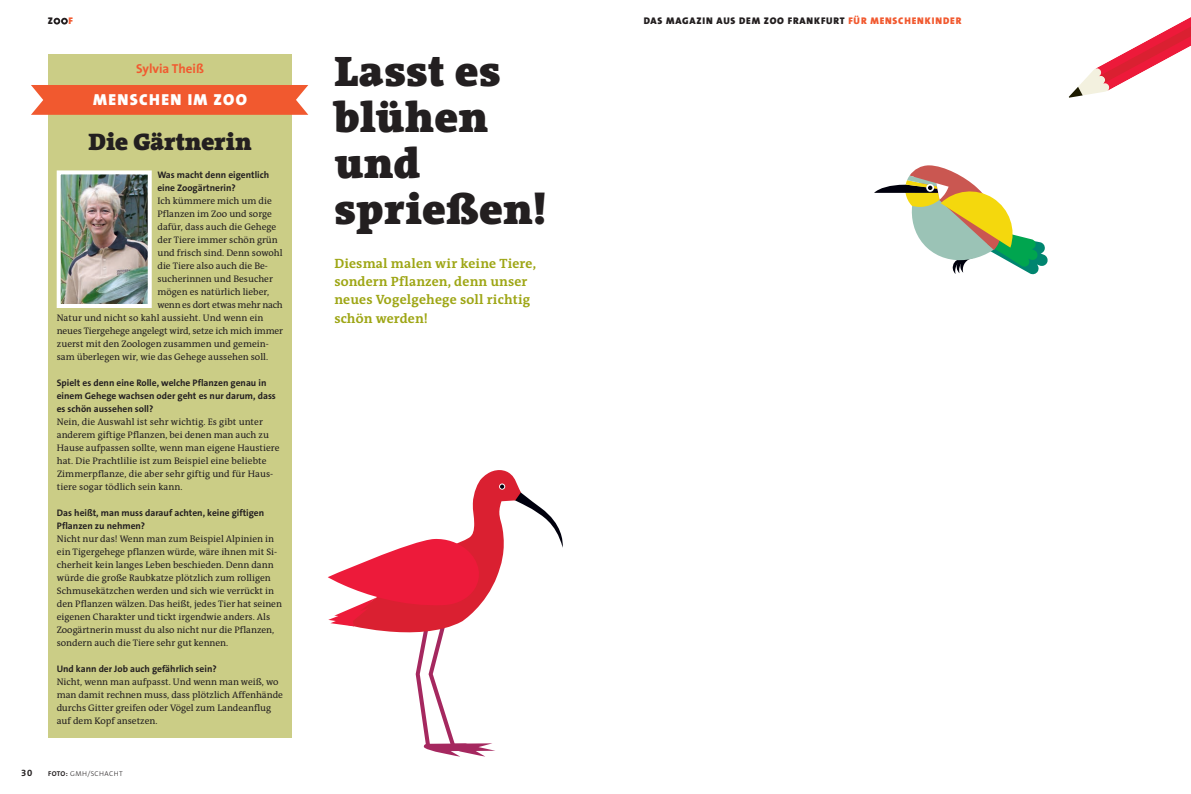
<style>
.page{position:relative;width:1191px;height:794px;background:#fff}
.page>*{position:absolute;margin:0;border:0;box-sizing:border-box;transform-origin:0 0}
.t1{font:900 43px/46px "The Antiqua B9";letter-spacing:.015em;color:#231f20}
.t2{font:900 24px "The Antiqua B9";color:#231f20}
.t3{font:900 16px "The Sans B9";letter-spacing:.08em;color:#fff}
.t4{font:700 13.5px/18.1px "The Antiqua B7";letter-spacing:.015em;color:#9ea615}
.t5{font:700 13px "The Sans B7";color:#f1592f}
.t6{font:900 9.7px "The Sans B9";letter-spacing:.08em;color:#231f20}
.t7{font:900 9.7px "The Sans B9";color:#f1592f}
.t8{font:9.5px/13px "The Antiqua B5";color:#231f20}
.t9{font:700 9.5px/13px "The Sans B7";color:#231f20}
.t10{font:9.5px "The Antiqua B5";letter-spacing:-.02em;color:#231f20}
.t11{font:300 7px "The Sans B3";letter-spacing:.055em;color:#231f20}
.s1{font-family:"The Sans B7";font-weight:700}
.s2{color:#f1592f}
</style>
<div class="page">
<svg style="left:874px;top:165px;width:174px;height:110px"></svg>
<svg style="left:328px;top:470px;width:235px;height:286px"></svg>
<svg style="left:54px;top:18px;width:6px;height:7px"></svg>
<svg style="left:61px;top:18px;width:7px;height:7px"></svg>
<svg style="left:55px;top:20px;width:11px;height:3px"></svg>
<div style="left:48px;top:54px;width:244px;height:683px;background:#cbcd86"></div>
<svg style="left:31px;top:85px;width:277px;height:30px;background:#f16038"></svg>
<img style="left:62px;top:175px;width:85px;height:128px">
<div style="left:57px;top:170px;width:95px;height:138px;border:4px solid #fff"></div>
<svg style="left:1068px;top:17px;width:123px;height:81px"></svg>
<p class="t6" style="left:48px;top:16px;width:7px">Z</p>
<p class="t7" style="left:68px;top:16px;width:6px">F</p>
<h3 class="t5" style="left:136px;top:62px;width:69px">Sylvia Theiß</h3>
<h3 class="t3" style="left:93px;top:91px;width:155px">MENSCHEN IM ZOO</h3>
<h2 class="t2" style="left:89px;top:134px;width:164px">Die Gärtnerin</h2>
<p class="t9" style="left:157px;top:169px;width:113px">Was macht denn eigentlich eine Zoogärtnerin?</p>
<p class="t8" style="left:157px;top:195px;width:116px">Ich kümmere mich um die</p>
<p class="t8" style="left:157px;top:208px;width:116px">Pflanzen im Zoo und sorge</p>
<p class="t8" style="left:157px;top:221px;width:120px">dafür, dass auch die Gehege</p>
<p class="t8" style="left:157px;top:234px;width:122px">der Tiere immer schön grün</p>
<p class="t8" style="left:157px;top:247px;width:127px">und frisch sind. Denn sowohl</p>
<p class="t8" style="left:157px;top:260px;width:112px">die Tiere also auch die Be -</p>
<p class="t8" style="left:157px;top:273px;width:117px">sucherinnen und Besucher</p>
<p class="t8" style="left:157px;top:286px;width:113px">mögen es natürlich lieber,</p>
<p class="t10" style="left:157px;top:302px;width:127px">wenn es dort etwas mehr nach</p>
<p class="t8" style="left:57px;top:312px;width:208px">Natur und nicht so kahl aussieht. Und wenn ein</p>
<p class="t8" style="left:57px;top:325px;width:228px">neues Tiergehege angelegt wird, setze ich mich im mer</p>
<p class="t8" style="left:57px;top:338px;width:213px">zuerst mit den Zoologen zusammen und gemein-</p>
<p class="t8" style="left:57px;top:351px;width:213px">sam überlegen wir, wie das Gehege aussehen soll.</p>
<p class="t9" style="left:57px;top:377px;width:221px">Spielt es denn eine Rolle, welche Pflanzen genau in einem Gehege wachsen oder geht es nur darum, dass es schön aussehen soll?</p>
<p class="t8" style="left:57px;top:416px;width:224px">Nein, die Auswahl ist sehr wichtig. Es gibt unter anderem giftige Pflanzen, bei denen man auch zu Hause aufpassen sollte, wenn man eigene Haustiere hat. Die Prachtlilie ist zum Beispiel eine beliebte Zimmer pflanze, die aber sehr giftig und für Haus&shy;tiere sogar tödlich sein kann.</p>
<p class="t9" style="left:57px;top:507px;width:209px">Das heißt, man muss darauf achten, keine giftigen<br>Pflanzen zu nehmen?</p>
<p class="t8" style="left:57px;top:533px;width:227px">Nicht nur das! Wenn man zum Beispiel Alpinien in ein Tigergehege pflanzen würde, wäre ihnen mit Si&shy;cherheit kein langes Leben beschieden. Denn dann würde die große Raubkatze plötzlich zum rolligen Schmusekätzchen werden und sich wie verrückt in den Pflanzen wälzen. Das heißt, jedes Tier hat seinen eigenen Charakter und tickt irgendwie anders. Als Zoogärtnerin musst du also nicht nur die Pflanzen, sondern auch die Tiere sehr gut kennen.</p>
<p class="t9" style="left:57px;top:662px;width:161px">Und kann der Job auch gefährlich sein?</p>
<p class="t8" style="left:57px;top:676px;width:228px">Nicht, wenn man aufpasst. Und wenn man weiß, wo man damit rechnen muss, dass plötzlich Affenhände durchs Gitter greifen oder Vögel zum Landeanflug auf dem Kopf ansetzen.</p>
<p class="t9" style="left:21px;top:767px;width:12px">30</p>
<p class="t11" style="left:48px;top:770px;width:76px"><span class="s1">FOTO:</span> GMH/SCHACHT</p>
<h1 class="t1" style="left:334px;top:53px;width:213px">Lasst es blühen und sprießen!</h1>
<h3 class="t4" style="left:334px;top:256px;width:203px">Diesmal malen wir keine Tiere, sondern Pflanzen, denn unser neues Vogelgehege soll richtig schön werden!</h3>
<p class="t6" style="left:644px;top:16px;width:319px">DAS MAGAZIN AUS DEM ZOO FRANKFURT <span class="s2">FÜR MENSCHENKINDER</span></p>
</div>
